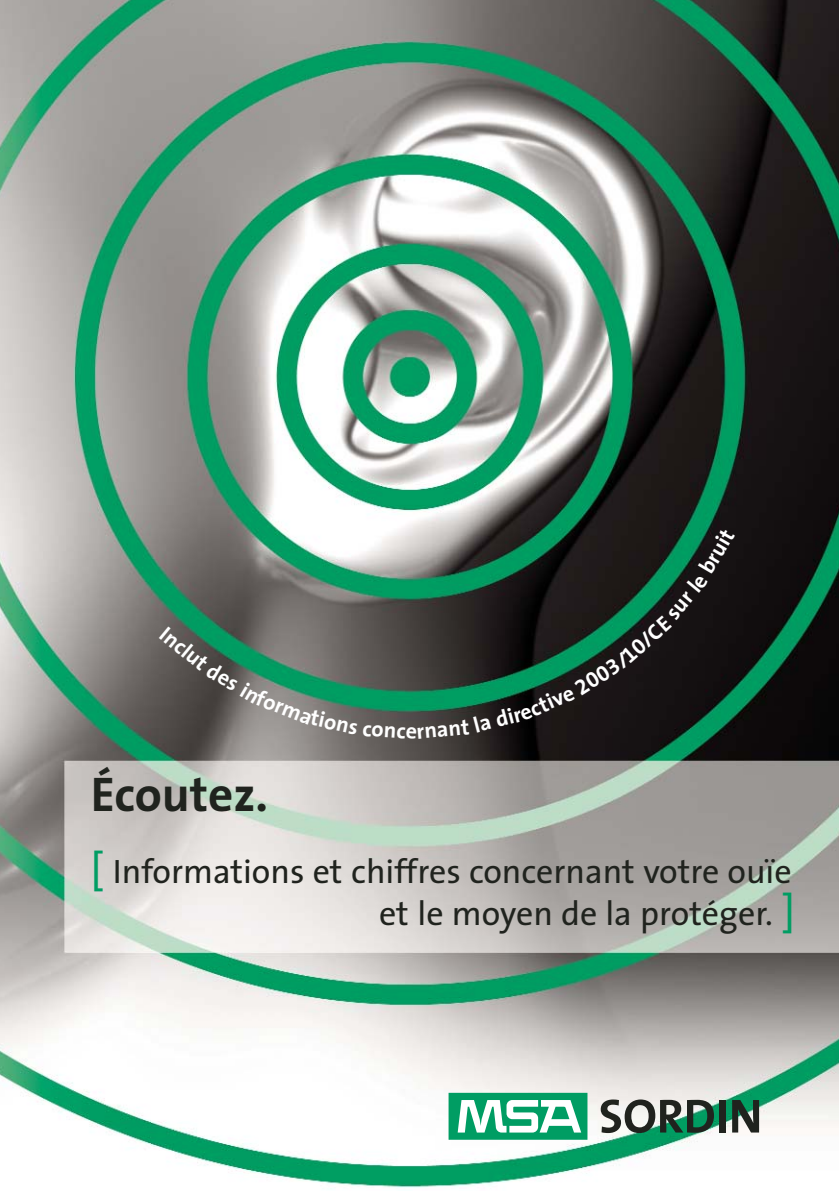
<style>
.page{position:relative;width:840px;height:1191px;background:#fff}
.page>*{position:absolute;margin:0;border:0;box-sizing:border-box;transform-origin:0 0}
.t1{font:700 49px "The Sans Spezial";color:#20231e}
.t2{font:34px/42px "The Sans Spezial";color:#20231e;text-align:right}
.t3{font:700 22px "The Sans Spezial";color:#fff}
.s1{font-size:42px;color:#009d63}
</style>
<div class="page">
<img style="left:0;top:1px;width:838px;height:1187px">
<div style="left:449px;top:1093px;width:137px;height:46px;background:#009d63"></div>
<svg style="left:457px;top:1100px;width:124px;height:32px"></svg>
<svg style="left:600px;top:1099px;width:113px;height:34px"></svg>
<div style="left:718px;top:1100px;width:7px;height:32px;background:#20231e"></div>
<svg style="left:731px;top:1100px;width:27px;height:32px"></svg>
<p class="t3" style="left:689px;top:582px;width:65px;rotate:-60deg">e bruit</p>
<p class="t3" style="left:663px;top:611px;width:42px;rotate:-51deg">sur l</p>
<p class="t3" style="left:619px;top:652px;width:59px;rotate:-42deg">10/CE</p>
<p class="t3" style="left:167px;top:624px;width:57px;rotate:39deg">Inclut</p>
<p class="t3" style="left:572px;top:682px;width:60px;rotate:-33deg">2003/</p>
<p class="t3" style="left:212px;top:661px;width:59px;rotate:30deg">des in</p>
<p class="t3" style="left:517px;top:707px;width:59px;rotate:-24deg">ective</p>
<p class="t3" style="left:260px;top:689px;width:60px;rotate:21deg">forma</p>
<p class="t3" style="left:362px;top:720px;width:56px;rotate:3deg">conce</p>
<p class="t3" style="left:415px;top:723px;width:55px;rotate:-6deg">rnant</p>
<p class="t3" style="left:471px;top:718px;width:50px;rotate:-15deg">la dir</p>
<p class="t3" style="left:312px;top:709px;width:50px;rotate:12deg">tions</p>
<h1 class="t1" style="left:91px;top:776px;width:179px">Écoutez.</h1>
<p class="t2" style="left:91px;top:853px;width:705px"><span class="s1">[</span> Informations et chiffres concernant votre ouïe et le moyen de la protéger. <span class="s1">]</span></p>
</div>
